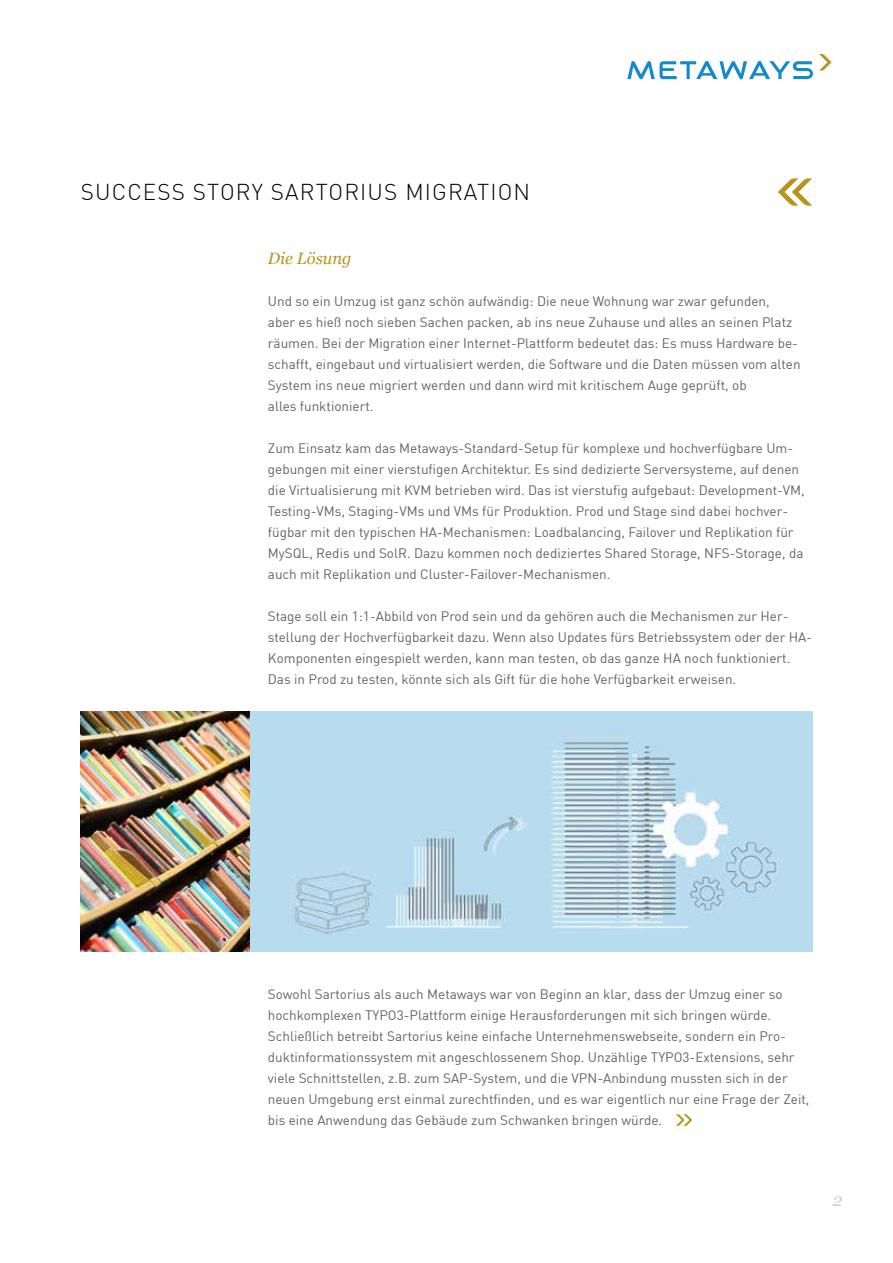
<style>
.page{position:relative;width:893px;height:1263px;background:#fff}
.page>*{position:absolute;margin:0;border:0;box-sizing:border-box;transform-origin:0 0}
.t1{font:300 22.5px "DIN";letter-spacing:.05em;color:#000}
.t2{font:italic 18px "Georgia";color:#d5cfc5}
.t3{font:italic 16.5px "Georgia";color:#b6941d}
.t4{font:13.5px/21px "DIN";color:#646363}
</style>
<div class="page">
<svg style="left:676px;top:1114px;width:16px;height:12px"></svg>
<img style="left:81px;top:712px;width:731px;height:239px">
<svg style="left:627px;top:61px;width:186px;height:18px"></svg>
<svg style="left:819px;top:54px;width:12px;height:17px"></svg>
<svg style="left:778px;top:178px;width:34px;height:28px"></svg>
<h1 class="t1" style="left:81px;top:178px;width:451px">SUCCESS STORY SARTORIUS MIGRATION</h1>
<p class="t3" style="left:268px;top:246px;width:85px">Die Lösung</p>
<p class="t4" style="left:268px;top:290px;width:534px">Und so ein Umzug ist ganz schön aufwändig: Die neue Wohnung war zwar gefunden,<br>aber es hieß noch sieben Sachen packen, ab ins neue Zuhause und alles an seinen Platz räumen. Bei der Migration einer Internet-Plattform bedeutet das: Es muss Hardware be&shy;schafft, eingebaut und virtualisiert werden, die Software und die Daten müssen vom alten System ins neue migriert werden und dann wird mit kritischem Auge geprüft, ob<br>alles funktioniert.</p>
<p class="t4" style="left:268px;top:437px;width:538px">Zum Einsatz kam das Metaways-Standard-Setup für komplexe und hochverfügbare Um&shy;gebungen mit einer vierstufigen Architektur. Es sind dedizierte Serversysteme, auf denen die Virtualisierung mit KVM betrieben wird. Das ist vierstufig aufgebaut: Development-VM, Testing-VMs, Staging-VMs und VMs für Produktion. Prod und Stage sind dabei hochver&shy;fügbar mit den typischen HA-Mechanismen: Loadbalancing, Failover und Replikation für MySQL, Redis und SolR. Dazu kommen noch dediziertes Shared Storage, NFS-Storage, da auch mit Replikation und Cluster-Failover-Mechanismen.</p>
<p class="t4" style="left:268px;top:605px;width:546px">Stage soll ein 1:1-Abbild von Prod sein und da gehören auch die Mechanismen zur Her&shy;stellung der Hochverfügbarkeit dazu. Wenn also Updates fürs Betriebssystem oder der HA-Komponenten eingespielt werden, kann man testen, ob das ganze HA noch funktioniert.<br>Das in Prod zu testen, könnte sich als Gift für die hohe Verfügbarkeit erweisen.</p>
<p class="t4" style="left:268px;top:983px;width:543px">Sowohl Sartorius als auch Metaways war von Beginn an klar, dass der Umzug einer so hochkomplexen TYPO3-Plattform einige Herausforderungen mit sich bringen würde.<br>Schließlich betreibt Sartorius keine einfache Unternehmenswebseite, sondern ein Pro&shy;duktinformationssystem mit angeschlossenem Shop. Unzählige TYPO3-Extensions, sehr viele Schnittstellen, z.B. zum SAP-System, und die VPN-Anbindung mussten sich in der neuen Umgebung erst einmal zurechtfinden, und es war eigentlich nur eine Frage der Zeit, bis eine Anwendung das Gebäude zum Schwanken bringen würde.</p>
<h2 class="t2" style="left:832px;top:1187px;width:12px">2</h2>
</div>
